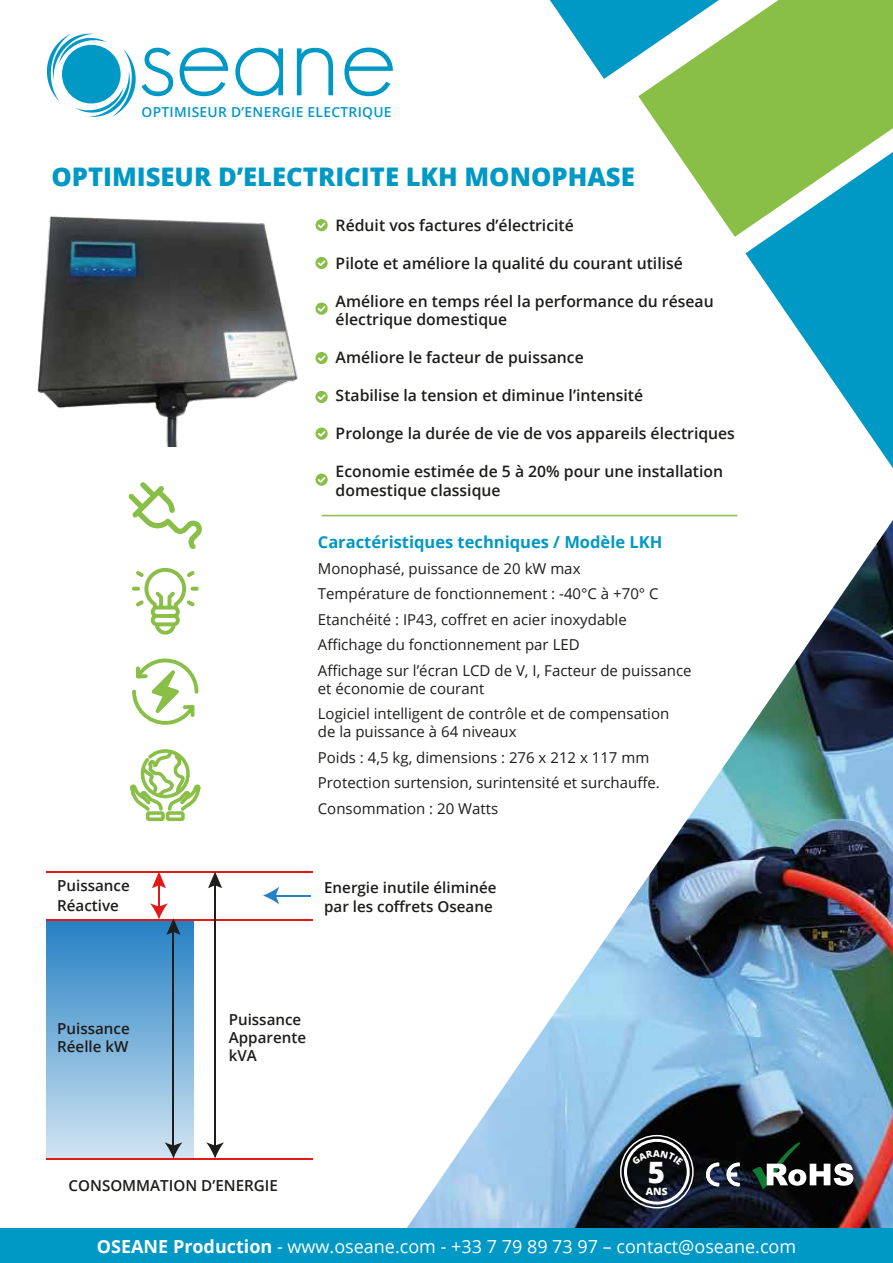
<style>
.page{position:relative;width:893px;height:1263px;background:#fff}
.page>*{position:absolute;margin:0;border:0;box-sizing:border-box;transform-origin:0 0}
.t1{font:800 29.4px "Open Sans";color:#fff}
.t2{font:800 25.65px "Open Sans";color:#0098c4}
.t3{font:18px "Open Sans";color:#fff}
.t4{font:700 16.5px "Open Sans";color:#0098c4}
.t5{font:600 15.75px/18.9px "Open Sans";color:#1d1d1b}
.t6{font:600 15.15px/18.1px "Open Sans";color:#1d1d1b}
.t7{font:15px/25.5px "Open Sans";color:#1d1d1b}
.t8{font:600 13.8px "Open Sans";letter-spacing:.025em;color:#0098c4}
.t9{font:800 10.05px "Open Sans";color:#fff}
.s1{font-weight:700}
</style>
<div class="page">
<svg style="left:180px;top:48px;width:48px;height:48px"></svg>
<svg style="left:235px;top:48px;width:48px;height:48px"></svg>
<svg style="left:297px;top:48px;width:36px;height:47px"></svg>
<svg style="left:344px;top:48px;width:49px;height:48px"></svg>
<svg style="left:46px;top:33px;width:127px;height:84px"></svg>
<img style="left:407px;top:533px;width:486px;height:695px">
<svg style="left:638px;top:0;width:255px;height:237px;fill:#89bf47"></svg>
<svg style="left:550px;top:0;width:200px;height:79px"></svg>
<svg style="left:745px;top:121px;width:148px;height:412px"></svg>
<img style="left:37px;top:216px;width:287px;height:231px">
<div style="left:0;top:1228px;width:893px;height:35px;background:#0098c4"></div>
<svg style="left:315px;top:219px;width:13px;height:12px"></svg>
<svg style="left:315px;top:257px;width:13px;height:12px"></svg>
<svg style="left:315px;top:303px;width:13px;height:12px"></svg>
<svg style="left:315px;top:352px;width:13px;height:12px"></svg>
<svg style="left:315px;top:391px;width:13px;height:12px"></svg>
<svg style="left:315px;top:427px;width:13px;height:13px"></svg>
<svg style="left:315px;top:474px;width:13px;height:12px"></svg>
<svg style="left:128px;top:482px;width:74px;height:67px"></svg>
<svg style="left:132px;top:568px;width:67px;height:67px"></svg>
<svg style="left:132px;top:658px;width:66px;height:67px"></svg>
<svg style="left:130px;top:749px;width:71px;height:73px"></svg>
<div style="left:47px;top:919px;width:147px;height:239px;background:linear-gradient(to bottom,#2480c3,#d1e4f2)"></div>
<hr style="left:47px;top:871px;width:266px;height:1px;background:#e41917">
<hr style="left:47px;top:918px;width:266px;height:2px;background:#e41917">
<hr style="left:47px;top:1157px;width:266px;height:2px;background:#e41917">
<hr style="left:214px;top:883px;width:2px;height:264px;background:#1d1d1b">
<svg style="left:208px;top:871px;width:14px;height:17px"></svg>
<svg style="left:206px;top:1142px;width:18px;height:16px"></svg>
<hr style="left:158px;top:883px;width:2px;height:25px;background:#e41917">
<svg style="left:152px;top:872px;width:14px;height:16px"></svg>
<hr style="left:274px;top:894px;width:37px;height:2px;background:#2581c4">
<svg style="left:263px;top:886px;width:16px;height:18px"></svg>
<hr style="left:173px;top:929px;width:1px;height:218px;background:#1d1d1b">
<svg style="left:150px;top:903px;width:30px;height:32px"></svg>
<svg style="left:164px;top:1142px;width:18px;height:16px"></svg>
<hr style="left:322px;top:515px;width:416px;height:1px;background:#89bf47">
<svg style="left:705px;top:1162px;width:35px;height:25px"></svg>
<svg style="left:752px;top:1141px;width:101px;height:48px"></svg>
<div style="left:624px;top:1139px;width:66px;height:65px;border:3px solid #fff;border-radius:50%"></div>
<div style="left:620px;top:1135px;width:74px;height:73px;border:2px solid #fff;border-radius:50%"></div>
<svg style="left:632px;top:1150px;width:51px;height:15px"></svg>
<p class="t8" style="left:141px;top:103px;width:252px">OPTIMISEUR D’ENERGIE ELECTRIQUE</p>
<h2 class="t2" style="left:51px;top:157px;width:585px">OPTIMISEUR D’ELECTRICITE LKH MONOPHASE</h2>
<p class="t5" style="left:336px;top:215px;width:240px">Réduit vos factures d’électricité</p>
<p class="t5" style="left:336px;top:253px;width:349px">Pilote et améliore la qualité du courant utilisé</p>
<p class="t5" style="left:336px;top:291px;width:380px">Améliore en temps réel la performance du réseau électrique domestique</p>
<p class="t5" style="left:336px;top:348px;width:250px">Améliore le facteur de puissance</p>
<p class="t5" style="left:336px;top:386px;width:309px">Stabilise la tension et diminue l’intensité</p>
<p class="t5" style="left:336px;top:423px;width:401px">Prolonge la durée de vie de vos appareils électriques</p>
<p class="t5" style="left:336px;top:461px;width:389px">Economie estimée de 5 à 20% pour une installation domestique classique</p>
<p class="t4" style="left:318px;top:530px;width:346px">Caractéristiques techniques / Modèle LKH</p>
<p class="t7" style="left:318px;top:555px;width:375px">Monophasé, puissance de 20 kW max<br>Température de fonctionnement : -40°C à +70° C Etanchéité : IP43, coffret en acier inoxydable Affichage du fonctionnement par LED<br>Affichage sur l’écran LCD de V, I, Facteur de puissance</p>
<p class="t7" style="left:318px;top:675px;width:353px">et économie de courant<br>Logiciel intelligent de contrôle et de compensation</p>
<p class="t7" style="left:318px;top:718px;width:344px">de la puissance à 64 niveaux<br>Poids : 4,5 kg, dimensions : 276 x 212 x 117 mm Protection surtension, surintensité et surchauffe.<br>Consommation : 20 Watts</p>
<p class="t6" style="left:57px;top:876px;width:74px">Puissance</p>
<p class="t6" style="left:57px;top:896px;width:63px">Réactive</p>
<p class="t6" style="left:324px;top:878px;width:174px">Energie inutile éliminée par les coffrets Oseane</p>
<p class="t6" style="left:57px;top:1019px;width:74px">Puissance<br>Réelle kW</p>
<p class="t6" style="left:229px;top:1010px;width:79px">Puissance<br>Apparente kVA</p>
<p class="t6" style="left:69px;top:1176px;width:211px">CONSOMMATION D’ENERGIE</p>
<h1 class="t1" style="left:648px;top:1150px;width:19px">5</h1>
<p class="t9" style="left:646px;top:1184px;width:24px">ANS</p>
<p class="t3" style="left:97px;top:1234px;width:701px"><span class="s1">OSEANE Production</span> - www.oseane.com - +33 7 79 89 73 97 – contact@oseane.com</p>
</div>
